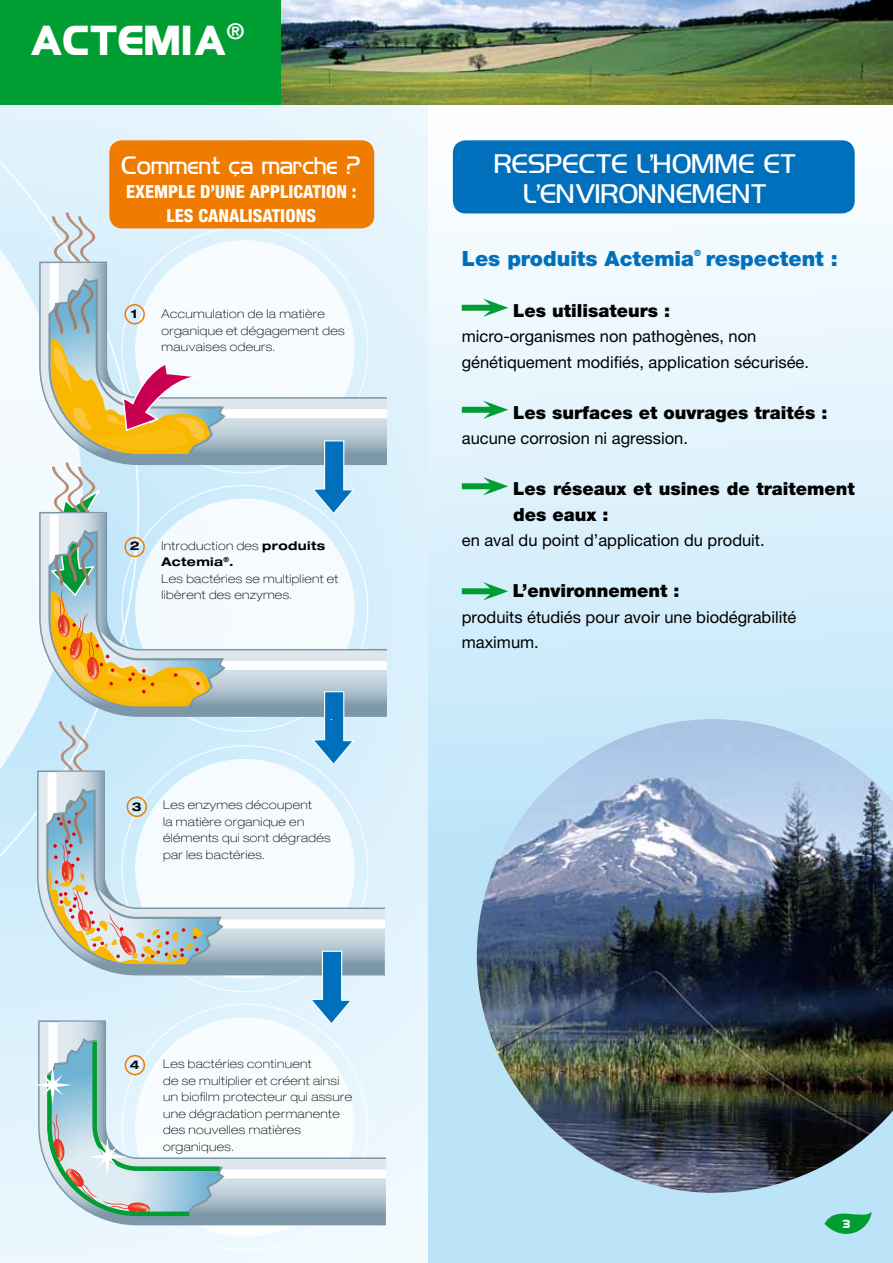
<style>
.page{position:relative;width:893px;height:1263px;background:#fff}
.page>*{position:absolute;margin:0;border:0;box-sizing:border-box;transform-origin:0 0}
.t1{font:37.5px "Hancock Park Bold Laser";color:#fff}
.t2{font:24px/30px "Hancock Park Light Laser";color:#fff;text-align:center}
.t3{font:22.5px "Hancock Park Light Laser";color:#fff}
.t4{font:900 21px "Helvetica Neue LT Pro";color:#0070bc}
.t5{font:900 18px/25.5px "Helvetica Neue LT Pro";color:#000}
.t6{font:800 condensed 18px/24px "Helvetica Neue LT Pro";color:#fff;text-align:center}
.t7{font:16.5px/25.5px "Helvetica Neue LT Pro";color:#000}
.t8{font:100 expanded 12px/16.5px "Helvetica Neue LT Pro";letter-spacing:.03em;color:#000}
.t9{font:700 expanded 12px "Helvetica Neue LT Pro";color:#000}
.t10{font:10.5px "Hancock Park Bold Laser";color:#fff}
.t11{font:900 8.7px "Helvetica Neue LT Pro";color:#0070bc}
.s1{font-weight:700}
</style>
<div class="page">
<div style="left:0;top:0;width:437px;height:1263px;background:#e5f5fd"></div>
<svg style="left:0;top:104px;width:139px;height:910px"></svg>
<svg style="left:0;top:104px;width:83px;height:854px"></svg>
<div style="left:428px;top:77px;width:465px;height:1186px;background:linear-gradient(to bottom,#f9fcfe,#acdef8)"></div>
<img style="left:280px;top:0;width:613px;height:104px">
<img style="left:477px;top:719px;width:416px;height:474px">
<div style="left:0;top:0;width:280px;height:104px;background:#009e32"></div>
<div style="left:109px;top:140px;width:265px;height:88px;background:#ef7b00;border-radius:13px"></div>
<div style="left:453px;top:140px;width:402px;height:73px;background:#0070bc;border-radius:13px"></div>
<svg style="left:824px;top:1204px;width:48px;height:39px;background:#75caaf"></svg>
<div style="left:462px;top:305px;width:31px;height:6px;background:#009e32"></div>
<svg style="left:483px;top:299px;width:25px;height:18px"></svg>
<div style="left:462px;top:407px;width:31px;height:6px;background:#009e32"></div>
<svg style="left:483px;top:401px;width:25px;height:18px"></svg>
<div style="left:462px;top:483px;width:31px;height:6px;background:#009e32"></div>
<svg style="left:483px;top:477px;width:25px;height:18px"></svg>
<div style="left:462px;top:588px;width:31px;height:6px;background:#009e32"></div>
<svg style="left:483px;top:582px;width:25px;height:18px"></svg>
<svg style="left:100px;top:1218px;width:286px;height:8px;background:#89a2b1"></svg>
<svg style="left:33px;top:212px;width:354px;height:1006px"></svg>
<h1 class="t1" style="left:31px;top:15px;width:215px">ACTEMIA<sup>®</sup></h1>
<h3 class="t3" style="left:122px;top:149px;width:240px">Comment ça marche ?</h3>
<h3 class="t6" style="left:126px;top:179px;width:232px">EXEMPLE D’UNE APPLICATION :<br>LES CANALISATIONS</h3>
<p class="t9" style="left:131px;top:306px;width:8px">1</p>
<p class="t8" style="left:162px;top:305px;width:184px">Accumulation de la matière organique et dégagement des mauvaises odeurs.</p>
<p class="t9" style="left:130px;top:538px;width:11px">2</p>
<p class="t8" style="left:162px;top:537px;width:178px">Introduction des <span class="s1">produits<br>Actemia</span><sup>®</sup><span class="s1">.<br></span>Les bactéries se multiplient et libèrent des enzymes.</p>
<p class="t9" style="left:132px;top:799px;width:11px">3</p>
<p class="t8" style="left:163px;top:797px;width:169px">Les enzymes découpent<br>la matière organique en éléments qui sont dégradés par les bactéries.</p>
<p class="t9" style="left:130px;top:1057px;width:11px">4</p>
<p class="t8" style="left:163px;top:1055px;width:190px">Les bactéries continuent<br>de se multiplier et créent ainsi un biofilm protecteur qui assure une dégradation permanente des nouvelles matières organiques.</p>
<h2 class="t2" style="left:495px;top:147px;width:303px">RESPECTE L’HOMME ET<br>L’ENVIRONNEMENT</h2>
<h3 class="t4" style="left:462px;top:246px;width:234px">Les produits Actemia</h3>
<p class="t11" style="left:694px;top:248px;width:8px">®</p>
<h3 class="t4" style="left:706px;top:246px;width:133px">respectent :</h3>
<h3 class="t5" style="left:513px;top:298px;width:159px">Les utilisateurs :</h3>
<h3 class="t7" style="left:462px;top:324px;width:349px">micro-organismes non pathogènes, non génétiquement modifiés, application sécurisée.</h3>
<h3 class="t5" style="left:513px;top:400px;width:316px">Les surfaces et ouvrages traités :</h3>
<h3 class="t7" style="left:462px;top:426px;width:228px">aucune corrosion ni agression.</h3>
<h3 class="t5" style="left:513px;top:476px;width:343px">Les réseaux et usines de traitement des eaux :</h3>
<h3 class="t7" style="left:462px;top:528px;width:304px">en aval du point d’application du produit.</h3>
<h3 class="t5" style="left:513px;top:578px;width:168px">L’environnement :</h3>
<h3 class="t7" style="left:462px;top:604px;width:336px">produits étudiés pour avoir une biodégrabilité maximum.</h3>
<p class="t10" style="left:843px;top:1216px;width:9px">3</p>
</div>
